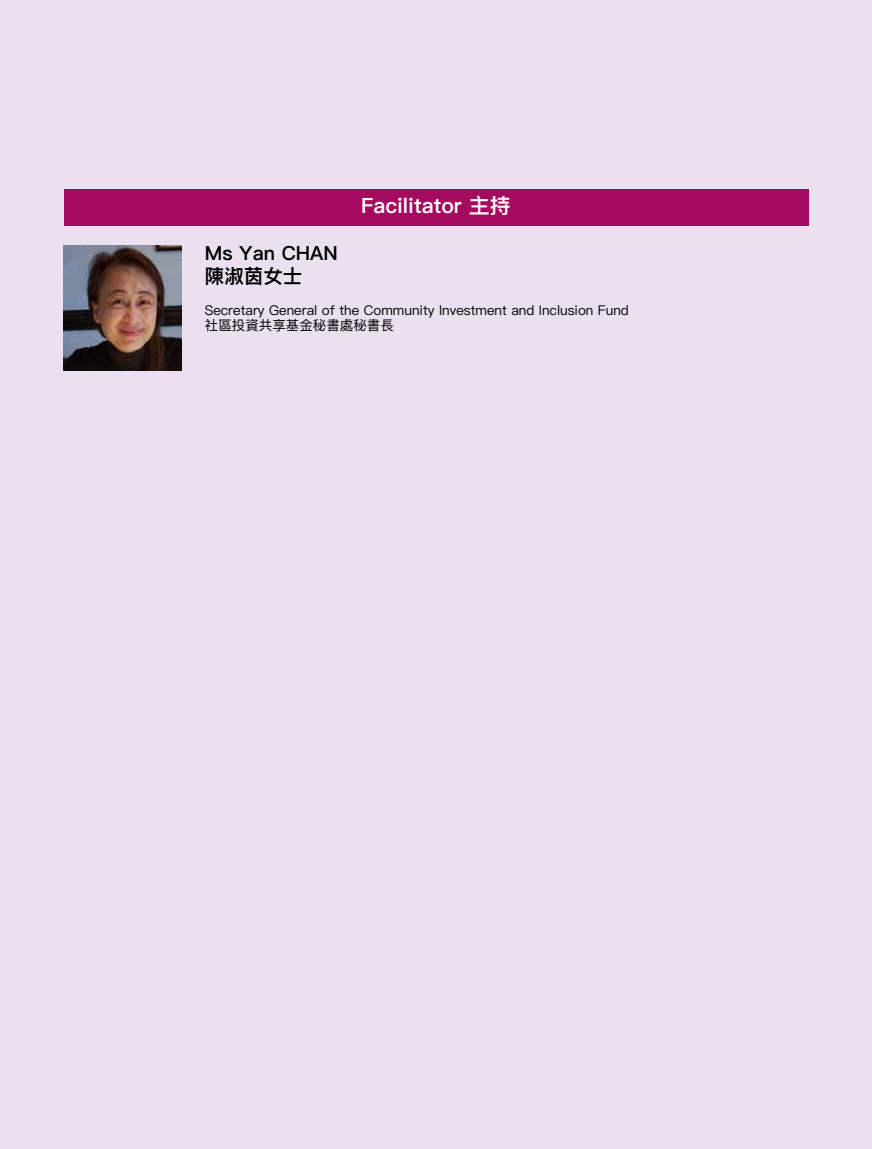
<style>
.page{position:relative;width:872px;height:1149px;background:#fff}
.page>*{position:absolute;margin:0;border:0;box-sizing:border-box;transform-origin:0 0}
.t1{font:600 21px "Ping Fang TC";color:#fff}
.t2{font:600 19.5px/22.5px "Ping Fang TC";color:#000}
.t3{font:13.5px/15px "Ping Fang TC";color:#000}
</style>
<div class="page">
<div style="left:0;top:0;width:872px;height:1148px;background:#eae0ef"></div>
<img style="left:64px;top:245px;width:118px;height:125px">
<div style="left:64px;top:189px;width:744px;height:36px;background:#a40b5e"></div>
<h1 class="t1" style="left:361px;top:193px;width:151px">Facilitator 主持</h1>
<h2 class="t2" style="left:205px;top:241px;width:134px">Ms Yan CHAN陳淑茵女士</h2>
<p class="t3" style="left:205px;top:302px;width:425px">Secretary General of the Community Investment and Inclusion Fund社區投資共享基金秘書處秘書長</p>
</div>
